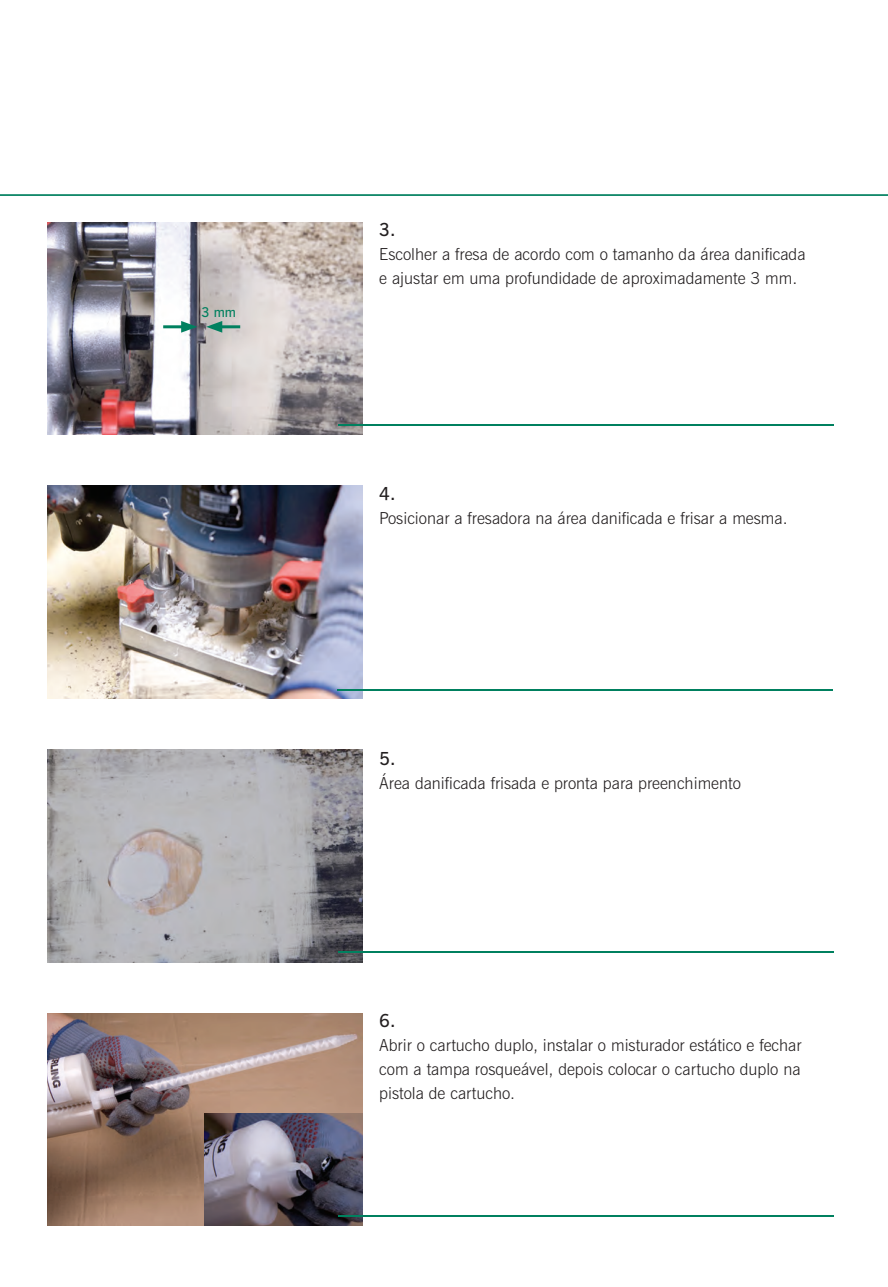
<style>
.page{position:relative;width:888px;height:1287px;background:#fff}
.page>*{position:absolute;margin:0;border:0;box-sizing:border-box;transform-origin:0 0}
.t1{font:600 18px "News Gothic BT";color:#231f20}
.t2{font:300 16.5px/24px "News Gothic BT";color:#231f20}
.t3{font:600 13.5px "News Gothic BT";color:#00805f}
</style>
<div class="page">
<svg style="left:0;top:194px;width:887px;height:2px;background:#259276"></svg>
<img style="left:47px;top:222px;width:315px;height:213px">
<img style="left:47px;top:486px;width:315px;height:212px">
<img style="left:47px;top:749px;width:315px;height:213px">
<img style="left:47px;top:1013px;width:315px;height:212px">
<img style="left:205px;top:1113px;width:157px;height:112px">
<hr style="left:163px;top:325px;width:24px;height:3px;background:#00805f">
<svg style="left:181px;top:321px;width:16px;height:12px"></svg>
<hr style="left:216px;top:325px;width:24px;height:3px;background:#00805f">
<svg style="left:206px;top:321px;width:16px;height:12px"></svg>
<hr style="left:338px;top:424px;width:495px;height:1px;background:#00805f">
<hr style="left:337px;top:688px;width:495px;height:2px;background:#00805f">
<hr style="left:338px;top:951px;width:495px;height:1px;background:#00805f">
<hr style="left:338px;top:1215px;width:495px;height:2px;background:#00805f">
<p class="t3" style="left:201px;top:304px;width:36px">3 mm</p>
<p class="t1" style="left:379px;top:218px;width:18px">3.</p>
<p class="t2" style="left:379px;top:242px;width:428px">Escolher a fresa de acordo com o tamanho da área danificada e ajustar em uma profundidade de aproximadamente 3 mm.</p>
<p class="t1" style="left:379px;top:482px;width:18px">4.</p>
<p class="t2" style="left:379px;top:505px;width:410px">Posicionar a fresadora na área danificada e frisar a mesma.</p>
<p class="t1" style="left:379px;top:747px;width:18px">5.</p>
<p class="t2" style="left:379px;top:770px;width:363px">Área danificada frisada e pronta para preenchimento</p>
<p class="t1" style="left:379px;top:1009px;width:18px">6.</p>
<p class="t2" style="left:379px;top:1033px;width:424px;text-align:justify">Abrir o cartucho duplo, instalar o misturador estático e fechar com a tampa rosqueável, depois colocar o cartucho duplo na pistola de cartucho.</p>
</div>
